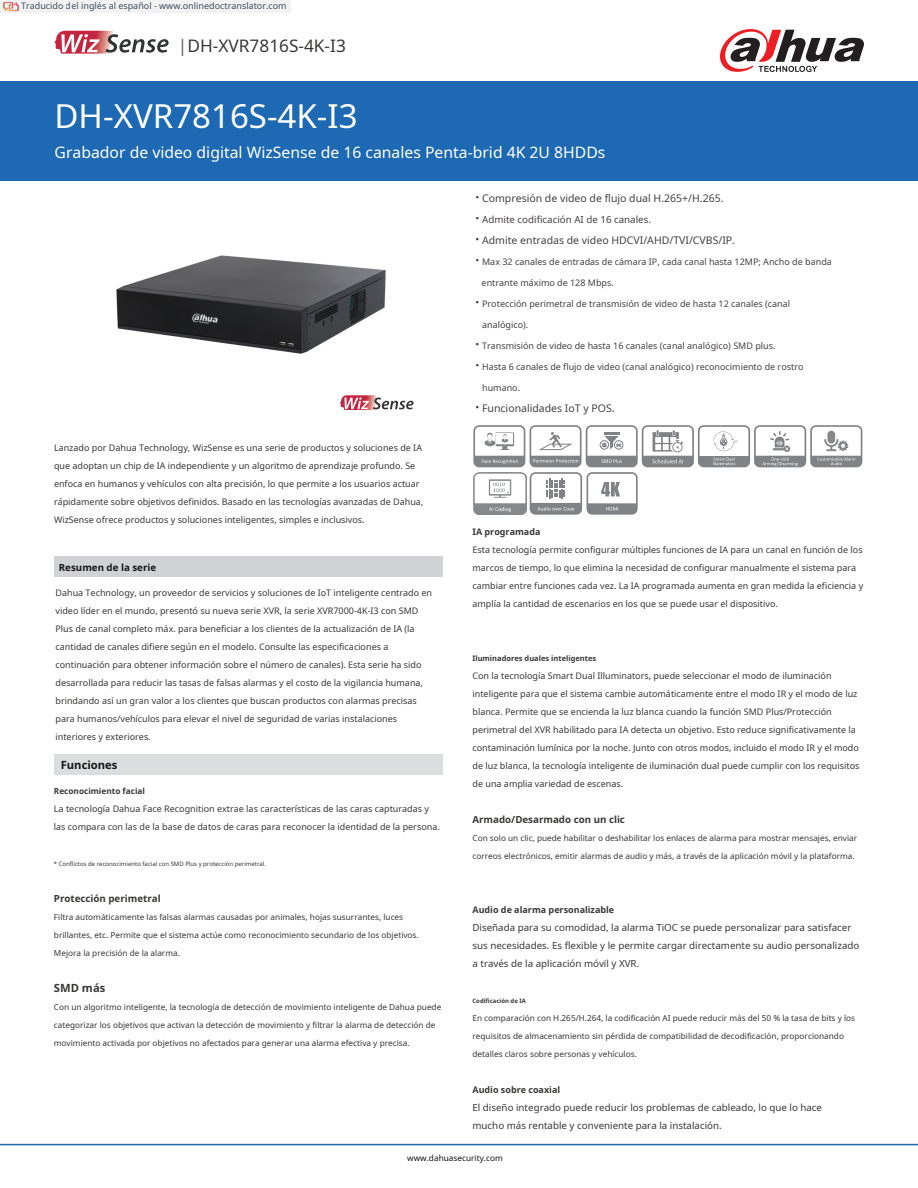
<style>
.page{position:relative;width:918px;height:1188px;background:#fff}
.page>*{position:absolute;margin:0;border:0;box-sizing:border-box;transform-origin:0 0}
.t1{font:33px "Noto Sans";color:#fff}
.t2{font:17.25px "Noto Sans";color:#383837}
.t3{font:15.75px "Noto Sans";color:#fff}
.t4{font:700 11.25px "Noto Sans";color:#171615}
.t5{font:700 11.25px "Noto Sans";color:#383837}
.t6{font:10.5px "Noto Sans";color:#454041}
.t7{font:9.75px/18px "Noto Sans";color:#383837}
.t8{font:700 9.75px "Noto Sans";color:#383837}
.t9{font:9.75px "Noto Sans";color:#454041}
.t10{font:700 9.75px "Noto Sans";color:#171615}
.t11{font:9px/18px "Noto Sans";color:#383837}
.t12{font:9px "Noto Sans";color:#454041}
.t13{font:700 9px "Noto Sans";color:#383837}
.t14{font:9px "Noto Sans";color:rgb(15 43 70/.8)}
.t15{font:8.25px/18px "Noto Sans";color:#383837}
.t16{font:8.25px "Noto Sans";color:#171615}
.t17{font:700 8.25px "Noto Sans";color:#383837}
.t18{font:700 7.5px "Noto Sans";color:#383837}
.t19{font:6px "Noto Sans";color:#383837}
.t20{font:700 6px "Noto Sans";color:#383837}
.s1{color:#616060}
.s2{font-weight:700;font-size:13.5px;color:#383837}
</style>
<div class="page">
<div style="left:0;top:81px;width:918px;height:100px;background:#1e69b4"></div>
<hr style="left:0;top:1144px;width:918px;height:1px;background:#1e69b4">
<svg style="left:720px;top:29px;width:144px;height:43px"></svg>
<img style="left:116px;top:255px;width:270px;height:99px">
<svg style="left:473px;top:425px;width:389px;height:90px"></svg>
<div style="left:54px;top:754px;width:389px;height:20px;background:#dbddde"></div>
<svg style="left:55px;top:31px;width:114px;height:23px"></svg>
<svg style="left:340px;top:395px;width:74px;height:15px"></svg>
<div style="left:54px;top:556px;width:389px;height:20px;background:#d1d2d4"></div>
<div style="left:0;top:0;width:291px;height:14px;background:#f2f2f2"></div>
<img style="left:4px;top:2px;width:15px;height:12px">
<p class="t14" style="left:21px;top:-1px;width:267px">Traducido del inglés al español - www.onlinedoctranslator.com</p>
<h2 class="t2" style="left:178px;top:33px;width:169px"><span class="s1">|</span>DH-XVR7816S-4K-I3</h2>
<h1 class="t1" style="left:55px;top:93px;width:305px">DH-XVR7816S-4K-I3</h1>
<h3 class="t3" style="left:55px;top:141px;width:552px">Grabador de video digital WizSense de 16 canales Penta-brid 4K 2U 8HDDs</h3>
<p class="t6" style="left:476px;top:191px;width:250px"><span class="s2">·</span> Compresión de video de flujo dual H.265+/H.265.</p>
<p class="t9" style="left:476px;top:213px;width:177px"><span class="s2">·</span> Admite codificación AI de 16 canales.</p>
<p class="t6" style="left:476px;top:233px;width:261px"><span class="s2">·</span> Admite entradas de video HDCVI/AHD/TVI/CVBS/IP.</p>
<p class="t12" style="left:476px;top:256px;width:358px"><span class="s2">·</span> Max 32 canales de entradas de cámara IP, cada canal hasta 12MP; Ancho de banda</p>
<p class="t12" style="left:482px;top:277px;width:134px">entrante máximo de 128 Mbps.</p>
<p class="t12" style="left:476px;top:298px;width:316px"><span class="s2">·</span> Protección perimetral de transmisión de video de hasta 12 canales (canal</p>
<p class="t12" style="left:482px;top:319px;width:48px">analógico).</p>
<p class="t12" style="left:476px;top:340px;width:302px"><span class="s2">·</span> Transmisión de video de hasta 16 canales (canal analógico) SMD plus.</p>
<p class="t12" style="left:476px;top:361px;width:330px"><span class="s2">·</span> Hasta 6 canales de flujo de video (canal analógico) reconocimiento de rostro</p>
<p class="t12" style="left:482px;top:382px;width:40px">humano.</p>
<p class="t6" style="left:476px;top:401px;width:141px"><span class="s2">·</span> Funcionalidades IoT y POS.</p>
<p class="t11" style="left:54px;top:438px;width:371px">Lanzado por Dahua Technology, WizSense es una serie de productos y soluciones de IA que adoptan un chip de IA independiente y un algoritmo de aprendizaje profundo. Se enfoca en humanos y vehículos con alta precisión, lo que permite a los usuarios actuar rápidamente sobre objetivos definidos. Basado en las tecnologías avanzadas de Dahua, WizSense ofrece productos y soluciones inteligentes, simples e inclusivos.</p>
<p class="t13" style="left:472px;top:525px;width:70px">IA programada</p>
<p class="t11" style="left:472px;top:541px;width:392px">Esta tecnología permite configurar múltiples funciones de IA para un canal en función de los marcos de tiempo, lo que elimina la necesidad de configurar manualmente el sistema para cambiar entre funciones cada vez. La IA programada aumenta en gran medida la eficiencia y amplía la cantidad de escenarios en los que se puede usar el dispositivo.</p>
<p class="t10" style="left:59px;top:561px;width:99px">Resumen de la serie</p>
<p class="t11" style="left:56px;top:584px;width:378px">Dahua Technology, un proveedor de servicios y soluciones de IoT inteligente centrado en video líder en el mundo, presentó su nueva serie XVR, la serie XVR7000-4K-I3 con SMD Plus de canal completo máx. para beneficiar a los clientes de la actualización de IA (la cantidad de canales difiere según en el modelo. Consulte las especificaciones a continuación para obtener información sobre el número de canales). Esta serie ha sido desarrollada para reducir las tasas de falsas alarmas y el costo de la vigilancia humana, brindando así un gran valor a los clientes que buscan productos con alarmas precisas para humanos/vehículos para elevar el nivel de seguridad de varias instalaciones interiores y exteriores.</p>
<p class="t18" style="left:472px;top:653px;width:125px">Iluminadores duales inteligentes</p>
<p class="t11" style="left:472px;top:667px;width:388px">Con la tecnología Smart Dual Illuminators, puede seleccionar el modo de iluminación inteligente para que el sistema cambie automáticamente entre el modo IR y el modo de luz blanca. Permite que se encienda la luz blanca cuando la función SMD Plus/Protección perimetral del XVR habilitado para IA detecta un objetivo. Esto reduce significativamente la contaminación lumínica por la noche. Junto con otros modos, incluido el modo IR y el modo de luz blanca, la tecnología inteligente de iluminación dual puede cumplir con los requisitos de una amplia variedad de escenas.</p>
<p class="t4" style="left:61px;top:757px;width:58px">Funciones</p>
<p class="t17" style="left:54px;top:785px;width:93px">Reconocimiento facial</p>
<p class="t11" style="left:54px;top:799px;width:387px">La tecnología Dahua Face Recognition extrae las características de las caras capturadas y las compara con las de la base de datos de caras para reconocer la identidad de la persona.</p>
<p class="t8" style="left:472px;top:813px;width:154px">Armado/Desarmado con un clic</p>
<p class="t15" style="left:472px;top:829px;width:386px">Con solo un clic, puede habilitar o deshabilitar los enlaces de alarma para mostrar mensajes, enviar correos electrónicos, emitir alarmas de audio y más, a través de la aplicación móvil y la plataforma.</p>
<p class="t19" style="left:54px;top:859px;width:214px">* Conflictos de reconocimiento facial con SMD Plus y protección perimetral.</p>
<p class="t8" style="left:54px;top:891px;width:108px">Protección perimetral</p>
<p class="t15" style="left:54px;top:907px;width:366px">Filtra automáticamente las falsas alarmas causadas por animales, hojas susurrantes, luces brillantes, etc. Permite que el sistema actúe como reconocimiento secundario de los objetivos.<br>Mejora la precisión de la alarma.</p>
<p class="t13" style="left:472px;top:903px;width:143px">Audio de alarma personalizable</p>
<p class="t7" style="left:472px;top:918px;width:388px">Diseñada para su comodidad, la alarma TiOC se puede personalizar para satisfacer sus necesidades. Es flexible y le permite cargar directamente su audio personalizado a través de la aplicación móvil y XVR.</p>
<p class="t5" style="left:54px;top:980px;width:53px">SMD más</p>
<p class="t15" style="left:54px;top:997px;width:389px">Con un algoritmo inteligente, la tecnología de detección de movimiento inteligente de Dahua puede categorizar los objetivos que activan la detección de movimiento y filtrar la alarma de detección de movimiento activada por objetivos no afectados para generar una alarma efectiva y precisa.</p>
<p class="t20" style="left:472px;top:997px;width:55px">Codificación de IA</p>
<p class="t15" style="left:472px;top:1009px;width:384px">En comparación con H.265/H.264, la codificación AI puede reducir más del 50 % la tasa de bits y los requisitos de almacenamiento sin pérdida de compatibilidad de decodificación, proporcionando detalles claros sobre personas y vehículos.</p>
<p class="t13" style="left:472px;top:1083px;width:89px">Audio sobre coaxial</p>
<p class="t7" style="left:472px;top:1098px;width:351px">El diseño integrado puede reducir los problemas de cableado, lo que lo hace mucho más rentable y conveniente para la instalación.</p>
<p class="t16" style="left:407px;top:1152px;width:97px">www.dahuasecurity.com</p>
</div>
